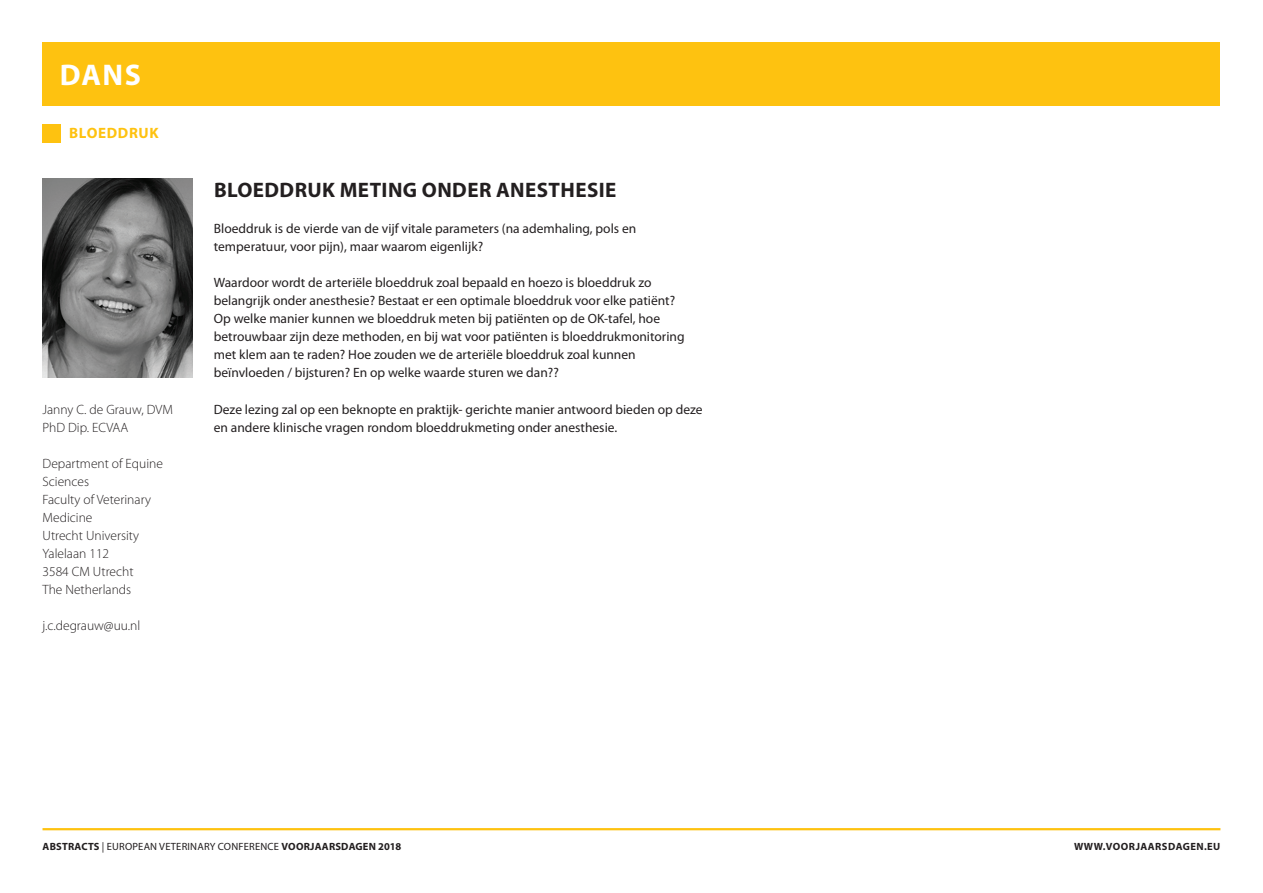
<style>
.page{position:relative;width:1263px;height:893px;background:#fff}
.page>*{position:absolute;margin:0;border:0;box-sizing:border-box;transform-origin:0 0}
.t1{font:700 30px "Myriad Pro";color:#fff}
.t2{font:700 21px "Myriad Pro";letter-spacing:.02em;color:#231f20}
.t3{font:700 15px "Myriad Pro";letter-spacing:.045em;color:#fec210}
.t4{font:13.5px/18.1px "Myriad Pro";color:#231f20}
.t5{font:300 13.5px/18.1px "Myriad Pro";color:#231f20}
.t6{font:10.5px "Myriad Pro";letter-spacing:.02em;color:#231f20}
.t7{font:700 10.5px "Myriad Pro";letter-spacing:.045em;color:#231f20}
.s1{font-weight:700}
</style>
<div class="page">
<div style="left:43px;top:43px;width:1177px;height:63px;background:#fec210"></div>
<hr style="left:43px;top:828px;width:1177px;height:2px;background:#fec210">
<div style="left:43px;top:124px;width:18px;height:18px;background:#fec210"></div>
<img style="left:43px;top:179px;width:150px;height:198px">
<hr style="left:1262px;top:43px;width:1px;height:31px;background:#ed028c">
<h1 class="t1" style="left:60px;top:58px;width:83px">DANS</h1>
<p class="t3" style="left:69px;top:125px;width:91px">BLOEDDRUK</p>
<p class="t5" style="left:43px;top:400px;width:132px">Janny C. de Grauw, DVM<br>PhD Dip. ECVAA</p>
<p class="t5" style="left:43px;top:454px;width:122px">Department of Equine<br>Sciences<br>Faculty of Veterinary<br>Medicine<br>Utrecht University<br>Yalelaan 112<br>3584 CM Utrecht<br>The Netherlands</p>
<p class="t5" style="left:43px;top:617px;width:99px">j.c.degrauw@uu.nl</p>
<h2 class="t2" style="left:214px;top:178px;width:404px">BLOEDDRUK METING ONDER ANESTHESIE</h2>
<p class="t4" style="left:214px;top:219px;width:424px">Bloeddruk is de vierde van de vijf vitale parameters (na ademhaling, pols en temperatuur, voor pijn), maar waarom eigenlijk?</p>
<p class="t4" style="left:214px;top:274px;width:472px">Waardoor wordt de arteriële bloeddruk zoal bepaald en hoezo is bloeddruk zo belangrijk onder anesthesie? Bestaat er een optimale bloeddruk voor elke patiënt?<br>Op welke manier kunnen we bloeddruk meten bij patiënten op de OK-tafel, hoe betrouwbaar zijn deze methoden, en bij wat voor patiënten is bloeddrukmonitoring met klem aan te raden? Hoe zouden we de arteriële bloeddruk zoal kunnen beïnvloeden / bijsturen? En op welke waarde sturen we dan??</p>
<p class="t4" style="left:214px;top:400px;width:490px">Deze lezing zal op een beknopte en praktijk- gerichte manier antwoord bieden op deze en andere klinische vragen rondom bloeddrukmeting onder anesthesie.</p>
<p class="t6" style="left:43px;top:841px;width:360px"><span class="s1">ABSTRACTS</span> | European Veterinary Conference <span class="s1">VOORJAARSDAGEN 2018</span></p>
<p class="t7" style="left:1074px;top:841px;width:148px">WWW.VOORJAARSDAGEN.EU</p>
</div>
